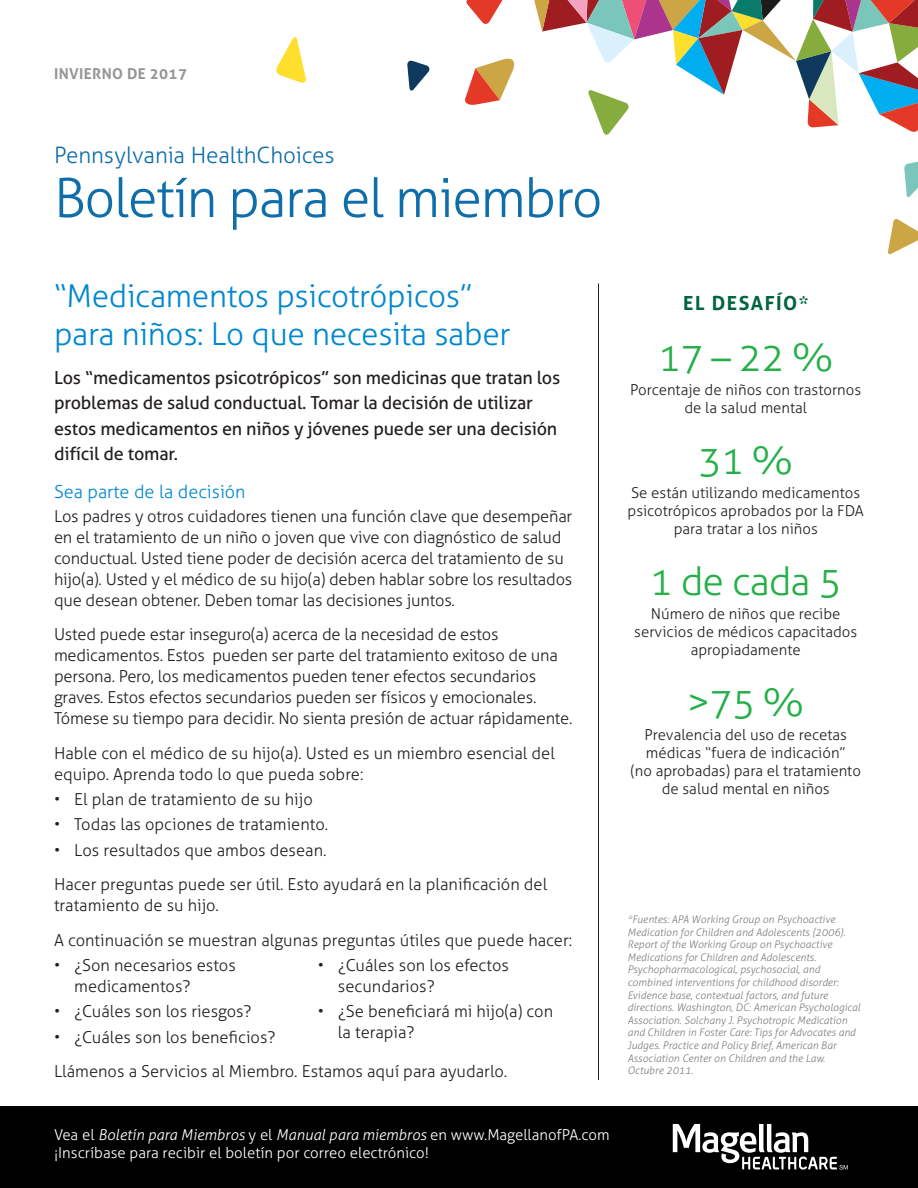
<style>
.page{position:relative;width:918px;height:1188px;background:#fff}
.page>*{position:absolute;margin:0;border:0;box-sizing:border-box;transform-origin:0 0}
.t1{font:300 54px "Aller";letter-spacing:-.025em;color:#0f6ea9}
.t2{font:300 39px "Aller";letter-spacing:-.025em;color:#26af49}
.t3{font:300 31.5px/37.8px "Aller";letter-spacing:-.01em;color:#0088ce}
.t4{font:300 22.5px "Aller";letter-spacing:-.005em;color:#0f6ea9}
.t5{font:700 19.5px "Aller";letter-spacing:.075em;color:#00653c}
.t6{font:18px/25.5px "Aller";letter-spacing:-.01em;color:#231f20}
.t7{font:300 18px "Aller";color:#0088ce}
.t8{font:300 16.5px/21px "Aller";letter-spacing:-.01em;color:#231f20}
.t9{font:300 15px/18px "Aller";color:#231f20;text-align:center}
.t10{font:300 15px/18px "Aller";color:#fff}
.t11{font:700 15px "Aller";letter-spacing:.025em;color:#949698}
.t12{font:italic 300 10.5px/12.6px "Aller";color:#808285}
.s1{font-style:italic}
</style>
<div class="page">
<svg style="left:888px;top:219px;width:30px;height:36px"></svg>
<svg style="left:904px;top:161px;width:14px;height:37px"></svg>
<svg style="left:466px;top:0;width:37px;height:24px"></svg>
<svg style="left:407px;top:60px;width:23px;height:31px"></svg>
<svg style="left:534px;top:0;width:384px;height:135px"></svg>
<svg style="left:465px;top:58px;width:50px;height:47px"></svg>
<svg style="left:276px;top:37px;width:30px;height:46px"></svg>
<div style="left:0;top:1106px;width:918px;height:82px;background:#000"></div>
<svg style="left:673px;top:1124px;width:175px;height:46px"></svg>
<hr style="left:598px;top:284px;width:1px;height:796px;background:#231f20">
<h1 class="t11" style="left:54px;top:64px;width:135px">INVIERNO DE 2017</h1>
<p class="t4" style="left:54px;top:141px;width:282px">Pennsylvania HealthChoices</p>
<h1 class="t1" style="left:54px;top:165px;width:550px">Boletín para el miembro</h1>
<h1 class="t3" style="left:54px;top:277px;width:458px">“Medicamentos psicotrópicos” para niños: Lo que necesita saber</h1>
<p class="t6" style="left:54px;top:364px;width:508px">Los “medicamentos psicotrópicos” son medicinas que tratan los problemas de salud conductual. Tomar la decisión de utilizar estos medicamentos en niños y jóvenes puede ser una decisión difícil de tomar.</p>
<p class="t7" style="left:54px;top:481px;width:193px">Sea parte de la decisión</p>
<p class="t8" style="left:54px;top:505px;width:520px">Los padres y otros cuidadores tienen una función clave que desempeñar en el tratamiento de un niño o joven que vive con diagnóstico de salud conductual. Usted tiene poder de decisión acerca del tratamiento de su hijo(a). Usted y el médico de su hijo(a) deben hablar sobre los resultados que desean obtener. Deben tomar las decisiones juntos.</p>
<p class="t8" style="left:54px;top:624px;width:520px">Usted puede estar inseguro(a) acerca de la necesidad de estos medicamentos. Estos pueden ser parte del tratamiento exitoso de una persona. Pero, los medicamentos pueden tener efectos secundarios graves. Estos efectos secundarios pueden ser físicos y emocionales.<br>Tómese su tiempo para decidir. No sienta presión de actuar rápidamente.</p>
<p class="t8" style="left:54px;top:742px;width:503px">Hable con el médico de su hijo(a). Usted es un miembro esencial del equipo. Aprenda todo lo que pueda sobre:</p>
<p class="t8" style="left:54px;top:789px;width:260px">• El plan de tratamiento de su hijo</p>
<p class="t8" style="left:54px;top:814px;width:276px">• Todas las opciones de tratamiento.</p>
<p class="t8" style="left:54px;top:839px;width:274px">• Los resultados que ambos desean.</p>
<p class="t8" style="left:54px;top:874px;width:495px">Hacer preguntas puede ser útil. Esto ayudará en la planificación del</p>
<p class="t8" style="left:54px;top:895px;width:166px">tratamiento de su hijo.</p>
<p class="t8" style="left:54px;top:929px;width:520px">A continuación se muestran algunas preguntas útiles que puede hacer:</p>
<p class="t8" style="left:54px;top:955px;width:183px">• ¿Son necesarios estos</p>
<p class="t8" style="left:318px;top:955px;width:193px">• ¿Cuáles son los efectos</p>
<p class="t8" style="left:74px;top:976px;width:118px">medicamentos?</p>
<p class="t8" style="left:338px;top:976px;width:98px">secundarios?</p>
<p class="t8" style="left:54px;top:1001px;width:199px">• ¿Cuáles son los riesgos?</p>
<p class="t8" style="left:338px;top:1001px;width:217px;text-indent:-20px">• ¿Se beneficiará mi hijo(a) con la terapia?</p>
<p class="t8" style="left:54px;top:1026px;width:223px">• ¿Cuáles son los beneficios?</p>
<p class="t8" style="left:54px;top:1061px;width:455px">Llámenos a Servicios al Miembro. Estamos aquí para ayudarlo.</p>
<p class="t10" style="left:54px;top:1125px;width:557px">Vea el <span class="s1">Boletín para Miembros</span> y el <span class="s1">Manual para miembros</span> en www.MagellanofPA.com ¡Inscríbase para recibir el boletín por correo electrónico!</p>
<p class="t5" style="left:683px;top:291px;width:127px">EL DESAFÍO*</p>
<h1 class="t2" style="left:658px;top:333px;width:177px">17 – 22 %</h1>
<p class="t9" style="left:630px;top:380px;width:233px">Porcentaje de niños con trastornos de la salud mental</p>
<p class="t2" style="left:698px;top:436px;width:96px">31 %</p>
<p class="t9" style="left:628px;top:483px;width:238px">Se están utilizando medicamentos psicotrópicos aprobados por la FDA para tratar a los niños</p>
<h1 class="t2" style="left:650px;top:557px;width:194px">1 de cada 5</h1>
<p class="t9" style="left:634px;top:604px;width:224px">Número de niños que recibe servicios de médicos capacitados apropiadamente</p>
<h1 class="t2" style="left:687px;top:678px;width:119px">&gt;75 %</h1>
<p class="t9" style="left:630px;top:725px;width:232px">Prevalencia del uso de recetas médicas “fuera de indicación”<br>(no aprobadas) para el tratamiento de salud mental en niños</p>
<p class="t12" style="left:627px;top:913px;width:234px">*Fuentes: APA Working Group on Psychoactive Medication for Children and Adolescents (2006).<br>Report of the Working Group on Psychoactive Medications for Children and Adolescents.<br>Psychopharmacological, psychosocial, and combined interventions for childhood disorder:<br>Evidence base, contextual factors, and future directions. Washington, DC: American Psychological Association. Solchany J. Psychotropic Medication and Children in Foster Care: Tips for Advocates and Judges. Practice and Policy Brief, American Bar Association Center on Children and the Law.<br>Octubre 2011.</p>
</div>
